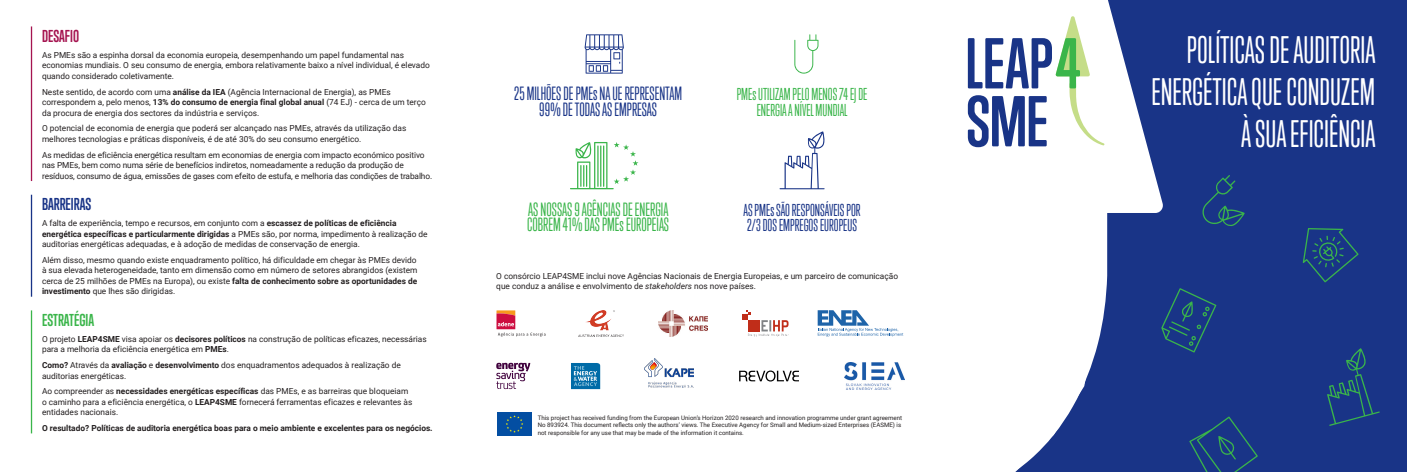
<style>
.page{position:relative;width:1407px;height:472px;background:#fff}
.page>*{position:absolute;margin:0;border:0;box-sizing:border-box;transform-origin:0 0}
.t1{font:35px/42px "Trump Soft Pro";color:#fff;text-align:right}
.subtitle{font:17.5px/15.8px "Trump Gothic Pro";color:#3ab54a}
.subtitle-2{font:17.5px/15.8px "Trump Gothic Pro";color:#193487;text-align:center}
.subtitle-3{font:15.75px/15.8px "Trump Gothic Pro";color:#3ab54a;text-align:center}
.subtitle-4{font:15.75px/15.8px "Trump Gothic Pro";color:#193487}
.subtitle-5{font:700 15.75px "Trump Soft Pro";color:#3ab54a}
.subtitle-6{font:700 15.75px "Trump Soft Pro";color:#193487}
.subtitle-7{font:700 15.75px "Trump Soft Pro";color:#a51450}
.body_text{font:8.31px/10.5px "Roboto";color:#231f20}
.body_text-2{font:700 8.31px "Roboto";color:#231f20}
.t2{font:6.12px/7.4px "Roboto";color:#231f20}
.s1{font-weight:700}
.s2{font-style:italic}
</style>
<div class="page">
<div style="left:1162px;top:0;width:244px;height:471px;background:#193487"></div>
<svg style="left:1302px;top:228px;width:56px;height:54px;background:#1d457e"></svg>
<svg style="left:1326px;top:348px;width:53px;height:77px;background:#1c437f"></svg>
<svg style="left:1201px;top:175px;width:43px;height:51px;background:#1d447e"></svg>
<svg style="left:1189px;top:416px;width:68px;height:55px;background:#1c4080"></svg>
<svg style="left:1162px;top:288px;width:54px;height:64px;background:#1d447f"></svg>
<svg style="left:976px;top:0;width:186px;height:471px"></svg>
<svg style="left:967px;top:16px;width:137px;height:131px"></svg>
<svg style="left:497px;top:435px;width:35px;height:1px"></svg>
<div style="left:497px;top:412px;width:35px;height:23px;background:#034ea2"></div>
<svg style="left:506px;top:415px;width:17px;height:17px"></svg>
<hr style="left:31px;top:26px;width:1px;height:155px;background:#a51450">
<hr style="left:31px;top:194px;width:1px;height:102px;background:#193487">
<hr style="left:31px;top:310px;width:1px;height:123px;background:#3ab54a">
<svg style="left:496px;top:310px;width:49px;height:26px"></svg>
<svg style="left:817px;top:310px;width:86px;height:26px"></svg>
<img style="left:844px;top:362px;width:60px;height:26px">
<svg style="left:739px;top:370px;width:60px;height:11px"></svg>
<img style="left:578px;top:310px;width:45px;height:26px">
<svg style="left:496px;top:362px;width:34px;height:27px"></svg>
<img style="left:658px;top:310px;width:49px;height:26px">
<svg style="left:571px;top:363px;width:29px;height:26px"></svg>
<svg style="left:742px;top:310px;width:46px;height:26px"></svg>
<img style="left:644px;top:358px;width:50px;height:29px">
<svg style="left:584px;top:34px;width:40px;height:40px"></svg>
<svg style="left:794px;top:34px;width:24px;height:40px"></svg>
<svg style="left:779px;top:131px;width:46px;height:58px"></svg>
<svg style="left:570px;top:142px;width:68px;height:47px"></svg>
<p class="subtitle-7" style="left:42px;top:26px;width:39px">DESAFIO</p>
<p class="body_text" style="left:42px;top:49px;width:389px">As PMEs são a espinha dorsal da economia europeia, desempenhando um papel fundamental nas economias mundiais. O seu consumo de energia, embora relativamente baixo a nível individual, é elevado quando considerado coletivamente.</p>
<p class="body_text" style="left:42px;top:86px;width:385px">Neste sentido, de acordo com uma <span class="s1">análise da IEA</span> (Agência Internacional de Energia), as PMEs correspondem a, pelo menos, <span class="s1">13% do consumo de energia final global anual</span> (74 EJ) - cerca de um terço da procura de energia dos sectores da indústria e serviços.</p>
<p class="body_text" style="left:42px;top:123px;width:366px">O potencial de economia de energia que poderá ser alcançado nas PMEs, através da utilização das melhores tecnologias e práticas disponíveis, é de até 30% do seu consumo energético.</p>
<p class="body_text" style="left:42px;top:149px;width:392px">As medidas de eficiência energética resultam em economias de energia com impacto económico positivo nas PMEs, bem como numa série de benefícios indiretos, nomeadamente a redução da produção de resíduos, consumo de água, emissões de gases com efeito de estufa, e melhoria das condições de trabalho.</p>
<p class="subtitle-6" style="left:42px;top:194px;width:51px">BARREIRAS</p>
<p class="body_text" style="left:42px;top:217px;width:387px">A falta de experiência, tempo e recursos, em conjunto com a <span class="s1">escassez de políticas de eficiência energética específicas e particularmente dirigidas</span> a PMEs são, por norma, impedimento à realização de auditorias energéticas adequadas, e à adoção de medidas de conservação de energia.</p>
<p class="body_text" style="left:42px;top:254px;width:377px;text-align:justify">Além disso, mesmo quando existe enquadramento político, há dificuldade em chegar às PMEs devido à sua elevada heterogeneidade, tanto em dimensão como em número de setores abrangidos (existem cerca de 25 milhões de PMEs na Europa), ou existe <span class="s1">falta de conhecimento sobre as oportunidades de investimento</span> que lhes são dirigidas.</p>
<p class="subtitle-5" style="left:42px;top:310px;width:54px">ESTRATÉGIA</p>
<p class="body_text" style="left:42px;top:333px;width:386px">O projeto <span class="s1">LEAP4SME</span> visa apoiar os <span class="s1">decisores políticos</span> na construção de políticas eficazes, necessárias para a melhoria da eficiência energética em <span class="s1">PMEs</span>.</p>
<p class="body_text" style="left:42px;top:359px;width:360px"><span class="s1">Como?</span> Através da <span class="s1">avaliação</span> e <span class="s1">desenvolvimento</span> dos enquadramentos adequados à realização de auditorias energéticas.</p>
<p class="body_text" style="left:42px;top:385px;width:372px">Ao compreender as <span class="s1">necessidades energéticas específicas</span> das PMEs, e as barreiras que bloqueiam o caminho para a eficiência energética, o <span class="s1">LEAP4SME</span> fornecerá ferramentas eficazes e relevantes às entidades nacionais.</p>
<p class="body_text-2" style="left:42px;top:422px;width:392px">O resultado? Políticas de auditoria energética boas para o meio ambiente e excelentes para os negócios.</p>
<p class="subtitle-2" style="left:514px;top:86px;width:169px">25 MILHÕES DE PMEs NA UE REPRESENTAM<br>99% DE TODAS AS EMPRESAS</p>
<p class="subtitle" style="left:527px;top:201px;width:143px">AS NOSSAS 9 AGÊNCIAS DE ENERGIA<br>COBREM 41% DAS PMEs EUROPEIAS</p>
<p class="subtitle-3" style="left:736px;top:86px;width:132px">PMEs UTILIZAM PELO MENOS 74 EJ DE<br>ENERGIA A NÍVEL MUNDIAL</p>
<p class="subtitle-4" style="left:743px;top:202px;width:118px">AS PMEs SÃO RESPONSÁVEIS POR<br>2/3 DOS EMPREGOS EUROPEUS</p>
<p class="body_text" style="left:496px;top:270px;width:403px">O consórcio LEAP4SME inclui nove Agências Nacionais de Energia Europeias, e um parceiro de comunicação que conduz a análise e envolvimento de <span class="s2">stakeholders</span> nos nove países.</p>
<p class="t2" style="left:537px;top:413px;width:366px">This project has received funding from the European Union’s Horizon 2020 research and innovation programme under grant agreement<br>No 893924. This document reflects only the authors’ views. The Executive Agency for Small and Medium-sized Enterprises (EASME) is not responsible for any use that may be made of the information it contains.</p>
<p class="t1" style="left:1151px;top:29px;width:226px">POLÍTICAS DE AUDITORIA<br>ENERGÉTICA QUE CONDUZEM<br>À SUA EFICIÊNCIA</p>
</div>
